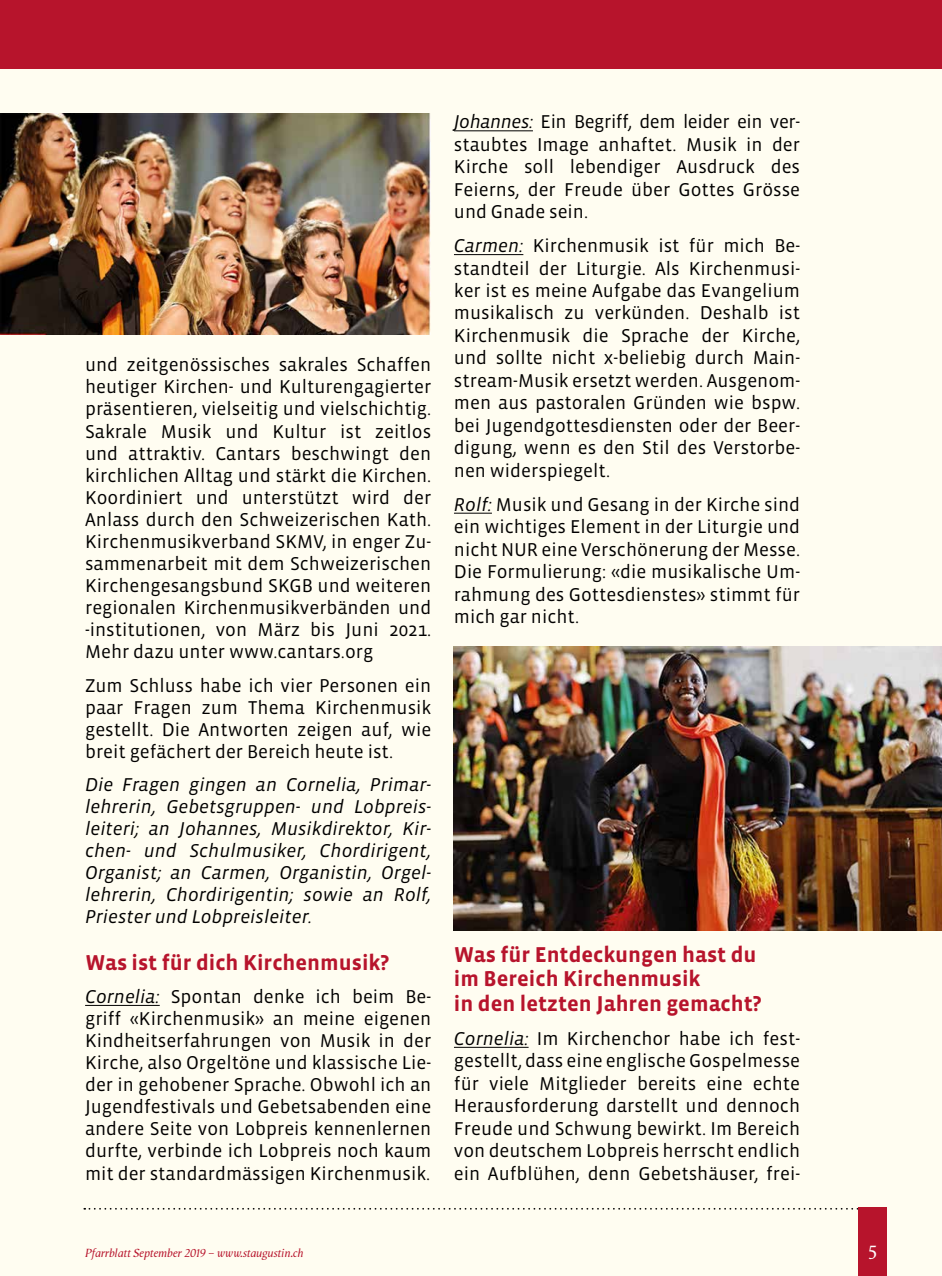
<style>
.page{position:relative;width:942px;height:1276px;background:#fff}
.page>*{position:absolute;margin:0;border:0;box-sizing:border-box;transform-origin:0 0}
.t1{font:700 22px/24.4px "Vista Sans";color:#b7142c}
.t2{font:20px "Vega";color:#fff}
.t3{font:19px/22.4px "Vista Sans";color:#000;text-align:justify}
.t4{font:italic 19px/22px "Vista Sans";color:#000;text-align:justify}
.t5{font:italic 12px "Vega";color:#b7142c}
.s1{font-style:italic}
</style>
<div class="page">
<div style="left:0;top:0;width:941px;height:1276px;background:#fffdf1"></div>
<hr style="left:85px;top:1005px;width:75px;height:1px;background:#000">
<hr style="left:454px;top:130px;width:78px;height:1px;background:#000">
<hr style="left:454px;top:254px;width:69px;height:1px;background:#000">
<hr style="left:454px;top:513px;width:37px;height:1px;background:#000">
<hr style="left:454px;top:1047px;width:74px;height:1px;background:#000">
<svg style="left:84px;top:1208px;width:774px;height:1px"></svg>
<div style="left:0;top:0;width:941px;height:68px;background:#b7142c"></div>
<div style="left:858px;top:1208px;width:28px;height:68px;background:#b7142c"></div>
<img style="left:0;top:113px;width:430px;height:221px">
<img style="left:454px;top:646px;width:487px;height:284px">
<p class="t3" style="left:85px;top:354px;width:347px">und zeitgenössisches sakrales Schaffen heutiger Kirchen- und Kulturengagierter präsentieren, vielseitig und vielschichtig.<br>Sakrale Musik und Kultur ist zeitlos und attraktiv. Cantars beschwingt den kirchlichen Alltag und stärkt die Kirchen.<br>Koordiniert und unterstützt wird der Anlass durch den Schweizerischen Kath.<br>Kirchenmusikverband SKMV, in enger Zu&shy;sammenarbeit mit dem Schweizerischen Kirchengesangsbund SKGB und weiteren regionalen Kirchenmusikverbänden und -institutionen, von März bis Juni 2021.<br>Mehr dazu unter www.cantars.org</p>
<p class="t3" style="left:85px;top:674px;width:347px">Zum Schluss habe ich vier Personen ein paar Fragen zum Thema Kirchenmusik gestellt. Die Antworten zeigen auf, wie breit gefächert der Bereich heute ist.</p>
<p class="t4" style="left:85px;top:774px;width:347px">Die Fragen gingen an Cornelia, Primar&shy;lehrerin, Gebetsgruppen- und Lobpreis&shy;leiteri; an Johannes, Musikdirektor, Kir&shy;chen- und Schulmusiker, Chordirigent, Organist; an Carmen, Organistin, Orgel&shy;lehrerin, Chordirigentin; sowie an Rolf, Priester und Lobpreisleiter.</p>
<p class="t1" style="left:85px;top:950px;width:305px">Was ist für dich Kirchenmusik?</p>
<p class="t3" style="left:85px;top:986px;width:347px"><span class="s1">Cornelia:</span> Spontan denke ich beim Be&shy;griff «Kirchenmusik» an meine eigenen Kindheitserfahrungen von Musik in der Kirche, also Orgeltöne und klassische Lie&shy;der in gehobener Sprache. Obwohl ich an Jugendfestivals und Gebetsabenden eine andere Seite von Lobpreis kennenlernen durfte, verbinde ich Lobpreis noch kaum mit der standardmässigen Kirchenmusik.</p>
<p class="t3" style="left:454px;top:111px;width:347px"><span class="s1">Johannes:</span> Ein Begriff, dem leider ein ver&shy;staubtes Image anhaftet. Musik in der Kirche soll lebendiger Ausdruck des Feierns, der Freude über Gottes Grösse und Gnade sein.</p>
<p class="t3" style="left:454px;top:235px;width:347px"><span class="s1">Carmen:</span> Kirchenmusik ist für mich Be&shy;standteil der Liturgie. Als Kirchenmusi&shy;ker ist es meine Aufgabe das Evangelium musikalisch zu verkünden. Deshalb ist Kirchenmusik die Sprache der Kirche, und sollte nicht x-beliebig durch Main&shy;stream-Musik ersetzt werden. Ausgenom&shy;men aus pastoralen Gründen wie bspw. bei Jugendgottesdiensten oder der Beer&shy;digung, wenn es den Stil des Verstorbe&shy;nen widerspiegelt.</p>
<p class="t3" style="left:454px;top:493px;width:347px"><span class="s1">Rolf:</span> Musik und Gesang in der Kirche sind ein wichtiges Element in der Liturgie und nicht NUR eine Verschönerung der Messe.<br>Die Formulierung: «die musikalische Um&shy;rahmung des Gottesdienstes» stimmt für mich gar nicht.</p>
<p class="t1" style="left:454px;top:943px;width:309px">Was für Entdeckungen hast du im Bereich Kirchenmusik<br>in den letzten Jahren gemacht?</p>
<p class="t3" style="left:454px;top:1027px;width:347px"><span class="s1">Cornelia:</span> Im Kirchenchor habe ich fest&shy;gestellt, dass eine englische Gospelmesse für viele Mitglieder bereits eine echte Herausforderung darstellt und dennoch Freude und Schwung bewirkt. Im Bereich von deutschem Lobpreis herrscht endlich ein Aufblühen, denn Gebetshäuser, frei-</p>
<p class="t5" style="left:85px;top:1245px;width:219px">Pfarrblatt September 2019 – www.staugustin.ch</p>
<p class="t2" style="left:867px;top:1240px;width:12px">5</p>
</div>
